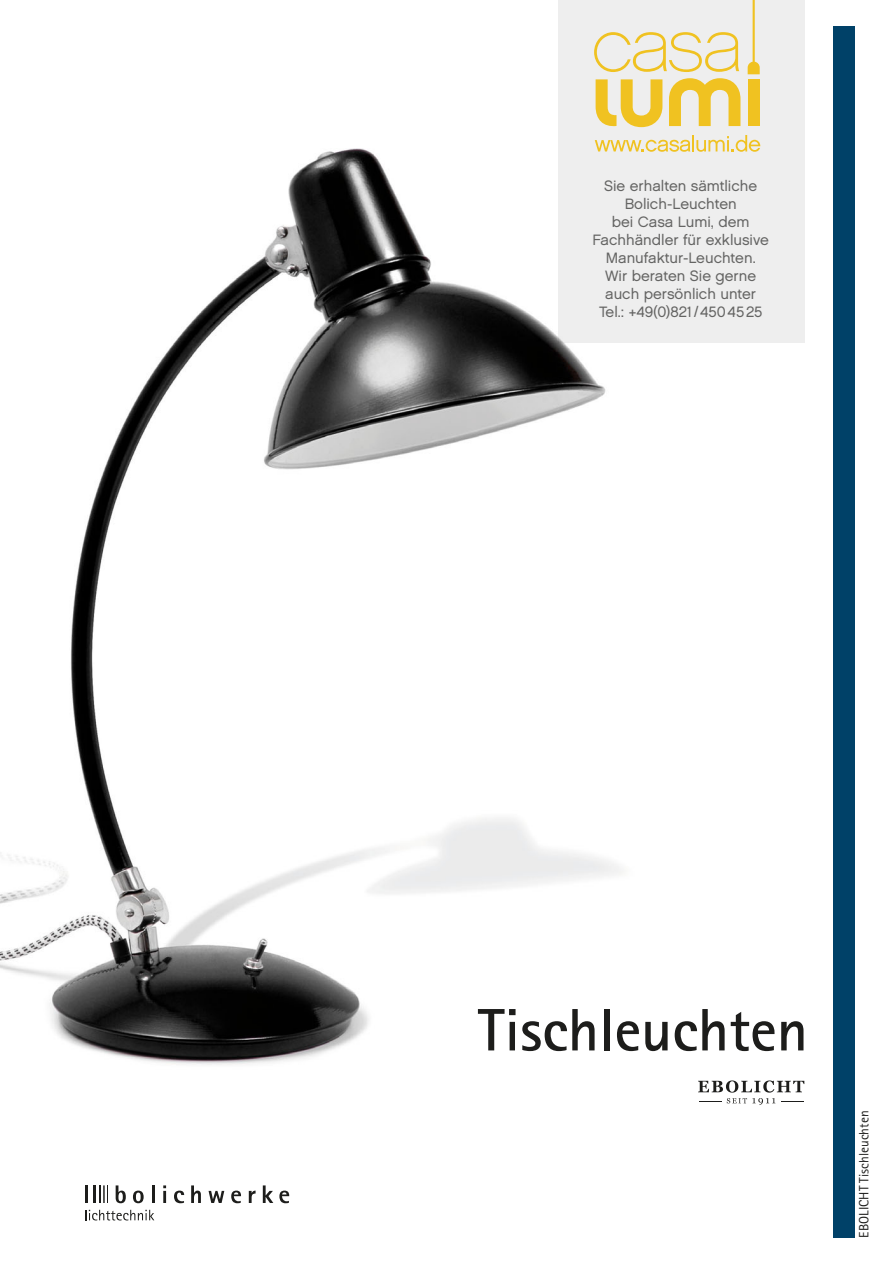
<style>
.page{position:relative;width:893px;height:1263px;background:#fff}
.page>*{position:absolute;margin:0;border:0;box-sizing:border-box;transform-origin:0 0}
.t1{font:700 60px "Agfa Rotis Sans Serif";color:#1d1d1b}
.t2{font:15px/18px "Chalet London Nineteen Sixty";color:#646463;text-align:center}
.t3{font:13.5px "Agfa Rotis Sans Serif";color:#1d1d1b}
</style>
<div class="page">
<img style="left:0;top:148px;width:755px;height:945px">
<svg style="left:85px;top:1210px;width:69px;height:10px"></svg>
<svg style="left:116px;top:1185px;width:10px;height:18px"></svg>
<svg style="left:133px;top:1190px;width:11px;height:13px"></svg>
<svg style="left:152px;top:1185px;width:2px;height:18px"></svg>
<svg style="left:163px;top:1185px;width:3px;height:18px"></svg>
<svg style="left:174px;top:1190px;width:10px;height:13px"></svg>
<svg style="left:191px;top:1185px;width:10px;height:18px"></svg>
<svg style="left:209px;top:1191px;width:15px;height:12px"></svg>
<svg style="left:231px;top:1190px;width:10px;height:13px"></svg>
<svg style="left:249px;top:1190px;width:7px;height:13px"></svg>
<svg style="left:263px;top:1185px;width:10px;height:18px"></svg>
<svg style="left:279px;top:1190px;width:10px;height:13px"></svg>
<svg style="left:99px;top:1185px;width:9px;height:18px"></svg>
<hr style="left:93px;top:1185px;width:3px;height:18px;background:#1d1d1b">
<hr style="left:85px;top:1185px;width:3px;height:18px;background:#1d1d1b">
<div style="left:833px;top:26px;width:22px;height:1211px;background:#004168"></div>
<svg style="left:698px;top:1080px;width:106px;height:12px"></svg>
<svg style="left:781px;top:1101px;width:23px;height:1px"></svg>
<svg style="left:699px;top:1098px;width:76px;height:7px"></svg>
<div style="left:558px;top:0;width:247px;height:342px;background:#ebebeb"></div>
<svg style="left:596px;top:79px;width:66px;height:48px"></svg>
<svg style="left:669px;top:78px;width:71px;height:48px"></svg>
<svg style="left:748px;top:0;width:12px;height:74px"></svg>
<div style="left:748px;top:79px;width:12px;height:47px;background:#f0c221"></div>
<svg style="left:594px;top:32px;width:145px;height:40px"></svg>
<svg style="left:595px;top:135px;width:165px;height:17px"></svg>
<p class="t2" style="left:592px;top:177px;width:178px">Sie erhalten sämtliche<br>Bolich-Leuchten<br>bei Casa Lumi, dem<br>Fachhändler für exklusive<br>Manufaktur-Leuchten.</p>
<p class="t2" style="left:605px;top:267px;width:152px;text-align:left">Wir beraten Sie gerne auch persönlich unter</p>
<p class="t2" style="left:599px;top:303px;width:165px">Tel.: +49(0)821/4504525</p>
<p class="t1" style="left:478px;top:992px;width:332px">Tischleuchten</p>
<p class="t3" style="left:856px;top:1237px;width:128px;rotate:-90deg">EBOLICHT Tischleuchten</p>
</div>
